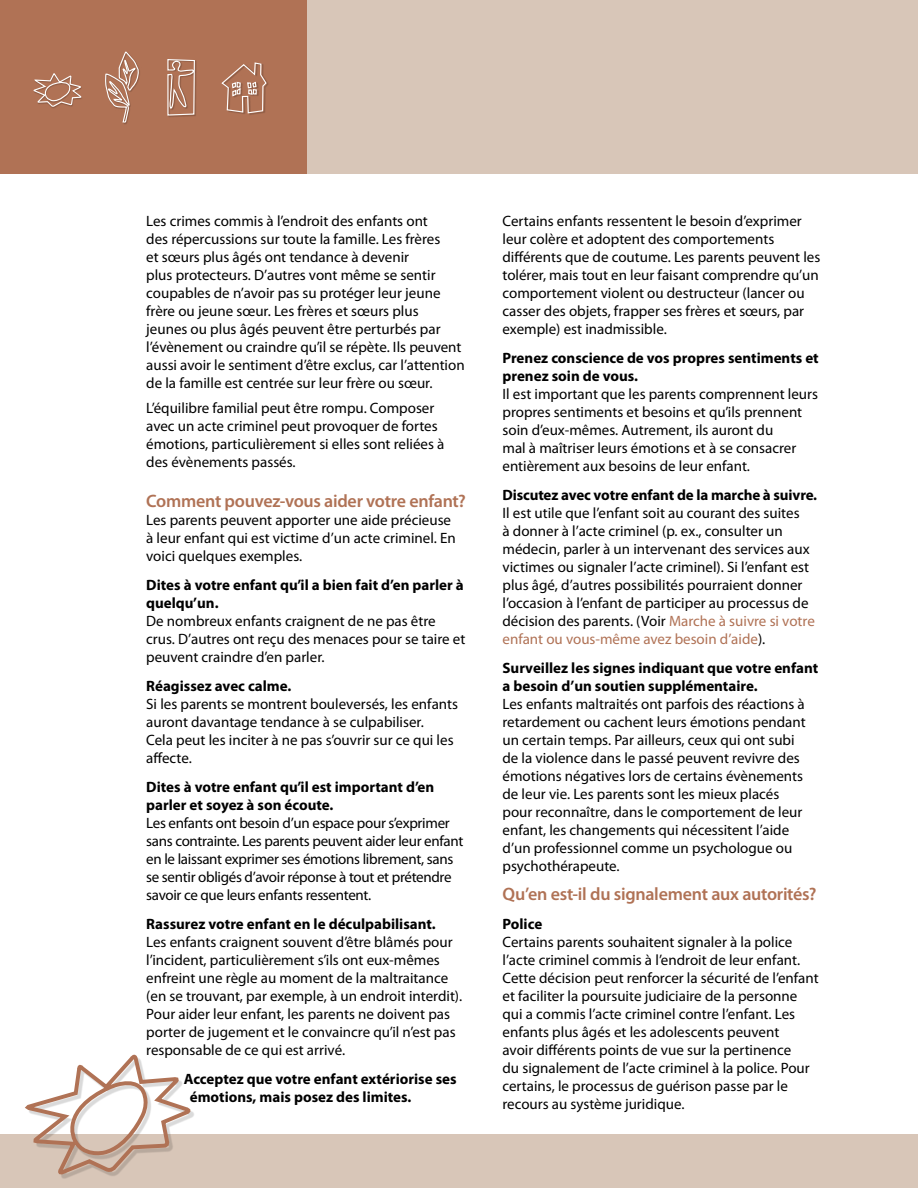
<style>
.page{position:relative;width:918px;height:1188px;background:#fff}
.page>*{position:absolute;margin:0;border:0;box-sizing:border-box;transform-origin:0 0}
.t1{font:600 18px "Myriad Pro";letter-spacing:-.015em;color:#b07255}
.t2{font:15px/18px "Myriad Pro";color:#000}
.t3{font:700 15px/18px "Myriad Pro";color:#000}
.t4{font:15px/18px "Myriad Pro";letter-spacing:-.02em;color:#000}
.s1{color:#b07255}
</style>
<div class="page">
<div style="left:0;top:0;width:918px;height:174px;background:#d8c6b8"></div>
<div style="left:0;top:0;width:306px;height:174px;background:#b07255"></div>
<svg style="left:33px;top:73px;width:49px;height:35px"></svg>
<svg style="left:105px;top:51px;width:34px;height:72px"></svg>
<svg style="left:167px;top:59px;width:29px;height:58px"></svg>
<svg style="left:221px;top:62px;width:46px;height:52px"></svg>
<div style="left:0;top:1134px;width:918px;height:54px;background:#d8c6b8"></div>
<svg style="left:25px;top:1054px;width:167px;height:125px"></svg>
<p class="t2" style="left:146px;top:211px;width:320px">Les crimes commis à l’endroit des enfants ont<br>des répercussions sur toute la famille. Les frères<br>et sœurs plus âgés ont tendance à devenir<br>plus protecteurs. D’autres vont même se sentir coupables de n’avoir pas su protéger leur jeune frère ou jeune sœur. Les frères et sœurs plus<br>jeunes ou plus âgés peuvent être perturbés par l’évènement ou craindre qu’il se répète. Ils peuvent aussi avoir le sentiment d’être exclus, car l’attention de la famille est centrée sur leur frère ou sœur.</p>
<p class="t2" style="left:146px;top:398px;width:300px">L’équilibre familial peut être rompu. Composer avec un acte criminel peut provoquer de fortes émotions, particulièrement si elles sont reliées à des évènements passés.</p>
<p class="t1" style="left:146px;top:489px;width:321px">Comment pouvez-vous aider votre enfant?</p>
<p class="t2" style="left:146px;top:510px;width:311px">Les parents peuvent apporter une aide précieuse à leur enfant qui est victime d’un acte criminel. En voici quelques exemples.</p>
<p class="t3" style="left:146px;top:575px;width:319px">Dites à votre enfant qu’il a bien fait d’en parler à quelqu’un.</p>
<p class="t2" style="left:146px;top:611px;width:321px">De nombreux enfants craignent de ne pas être crus. D’autres ont reçu des menaces pour se taire et peuvent craindre d’en parler.</p>
<p class="t3" style="left:146px;top:676px;width:147px">Réagissez avec calme.</p>
<p class="t2" style="left:146px;top:694px;width:313px">Si les parents se montrent bouleversés, les enfants auront davantage tendance à se culpabiliser.<br>Cela peut les inciter à ne pas s’ouvrir sur ce qui les affecte.</p>
<p class="t3" style="left:146px;top:777px;width:290px">Dites à votre enfant qu’il est important d’en parler et soyez à son écoute.</p>
<p class="t4" style="left:146px;top:813px;width:319px">Les enfants ont besoin d’un espace pour s’exprimer sans contrainte. Les parents peuvent aider leur enfant en le laissant exprimer ses émotions librement, sans se sentir obligés d’avoir réponse à tout et prétendre savoir ce que leurs enfants ressentent.</p>
<p class="t3" style="left:146px;top:914px;width:291px">Rassurez votre enfant en le déculpabilisant.</p>
<p class="t2" style="left:146px;top:933px;width:318px">Les enfants craignent souvent d’être blâmés pour l’incident, particulièrement s’ils ont eux-mêmes enfreint une règle au moment de la maltraitance (en se trouvant, par exemple, à un endroit interdit).<br>Pour aider leur enfant, les parents ne doivent pas porter de jugement et le convaincre qu’il n’est pas responsable de ce qui est arrivé.</p>
<p class="t3" style="left:190px;top:1069px;width:268px;text-indent:-6px">Acceptez que votre enfant extériorise ses émotions, mais posez des limites.</p>
<p class="t2" style="left:502px;top:211px;width:319px">Certains enfants ressentent le besoin d’exprimer leur colère et adoptent des comportements différents que de coutume. Les parents peuvent les tolérer, mais tout en leur faisant comprendre qu’un comportement violent ou destructeur (lancer ou casser des objets, frapper ses frères et sœurs, par exemple) est inadmissible.</p>
<p class="t3" style="left:502px;top:348px;width:318px">Prenez conscience de vos propres sentiments et prenez soin de vous.</p>
<p class="t2" style="left:502px;top:385px;width:317px">Il est important que les parents comprennent leurs propres sentiments et besoins et qu’ils prennent soin d’eux-mêmes. Autrement, ils auront du<br>mal à maîtriser leurs émotions et à se consacrer entièrement aux besoins de leur enfant.</p>
<p class="t3" style="left:502px;top:485px;width:316px">Discutez avec votre enfant de la marche à suivre.</p>
<p class="t2" style="left:502px;top:504px;width:314px">Il est utile que l’enfant soit au courant des suites<br>à donner à l’acte criminel (p. ex., consulter un médecin, parler à un intervenant des services aux victimes ou signaler l’acte criminel). Si l’enfant est plus âgé, d’autres possibilités pourraient donner l’occasion à l’enfant de participer au processus de décision des parents. (Voir <span class="s1">Marche à suivre si votre enfant ou vous-même avez besoin d’aide</span>).</p>
<p class="t3" style="left:502px;top:658px;width:317px">Surveillez les signes indiquant que votre enfant a besoin d’un soutien supplémentaire.</p>
<p class="t2" style="left:502px;top:695px;width:305px">Les enfants maltraités ont parfois des réactions à retardement ou cachent leurs émotions pendant un certain temps. Par ailleurs, ceux qui ont subi de la violence dans le passé peuvent revivre des émotions négatives lors de certains évènements de leur vie. Les parents sont les mieux placés pour reconnaître, dans le comportement de leur enfant, les changements qui nécessitent l’aide d’un professionnel comme un psychologue ou psychothérapeute.</p>
<p class="t1" style="left:502px;top:883px;width:315px">Qu’en est-il du signalement aux autorités?</p>
<p class="t3" style="left:502px;top:915px;width:41px">Police</p>
<p class="t2" style="left:502px;top:933px;width:318px">Certains parents souhaitent signaler à la police l’acte criminel commis à l’endroit de leur enfant.<br>Cette décision peut renforcer la sécurité de l’enfant et faciliter la poursuite judiciaire de la personne qui a commis l’acte criminel contre l’enfant. Les enfants plus âgés et les adolescents peuvent<br>avoir différents points de vue sur la pertinence<br>du signalement de l’acte criminel à la police. Pour certains, le processus de guérison passe par le recours au système juridique.</p>
</div>
